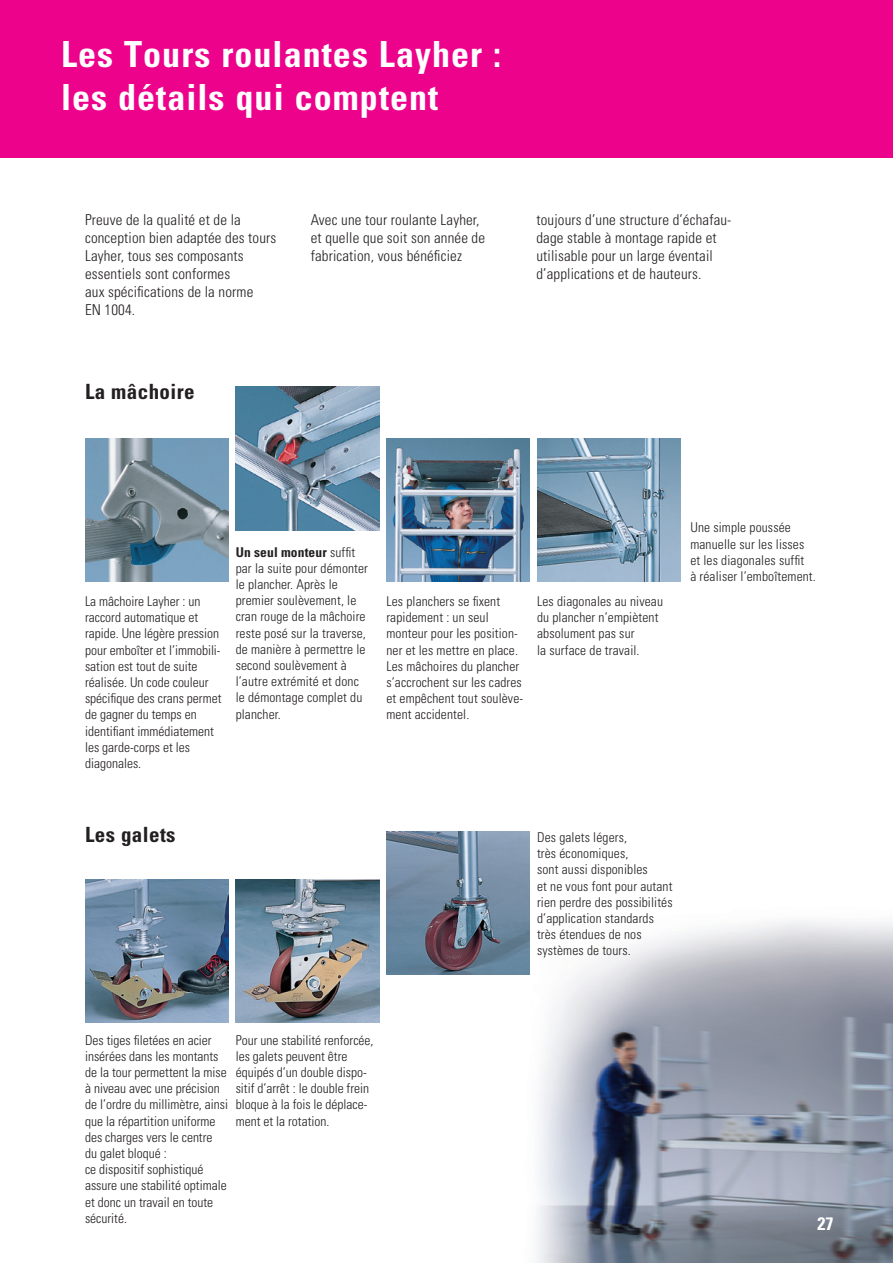
<style>
.page{position:relative;width:893px;height:1263px;background:#fff}
.page>*{position:absolute;margin:0;border:0;box-sizing:border-box;transform-origin:0 0}
.t1{font:700 condensed 36px/43.2px "Univers";letter-spacing:.03em;color:#fff}
.t2{font:700 condensed 21px "Univers";letter-spacing:.02em;color:#231f20}
.t3{font:700 condensed 18px "Univers";color:#fff}
.t4{font:300 condensed 15px/18px "Univers";letter-spacing:.01em;color:#231f20}
.t5{font:300 condensed 13.5px/16.2px "Univers";letter-spacing:.01em;color:#231f20}
.t6{font:condensed 13.5px "Univers";color:#fff}
.s1{font-weight:700}
</style>
<div class="page">
<img style="left:537px;top:921px;width:356px;height:342px">
<div style="left:0;top:0;width:893px;height:158px;background:#ed028c"></div>
<img style="left:85px;top:438px;width:143px;height:143px">
<img style="left:85px;top:879px;width:143px;height:144px">
<img style="left:236px;top:387px;width:143px;height:143px">
<img style="left:236px;top:879px;width:143px;height:144px">
<img style="left:386px;top:438px;width:144px;height:143px">
<img style="left:386px;top:831px;width:144px;height:144px">
<img style="left:537px;top:438px;width:143px;height:143px">
<h1 class="t1" style="left:61px;top:32px;width:442px">Les Tours roulantes Layher : les détails qui comptent</h1>
<p class="t4" style="left:85px;top:211px;width:193px">Preuve de la qualité et de la conception bien adaptée des tours<br>Layher, tous ses composants essentiels sont conformes<br>aux spécifications de la norme<br>EN 1004.</p>
<p class="t4" style="left:311px;top:211px;width:176px">Avec une tour roulante Layher, et quelle que soit son année de fabrication, vous bénéficiez</p>
<p class="t4" style="left:536px;top:211px;width:197px">toujours d’une structure d’échafau&shy;dage stable à montage rapide et utilisable pour un large éventail d’applications et de hauteurs.</p>
<h2 class="t2" style="left:85px;top:379px;width:111px">La mâchoire</h2>
<p class="t5" style="left:85px;top:593px;width:138px">La mâchoire Layher : un raccord automatique et rapide. Une légère pression pour emboîter et l’immobili&shy;sation est tout de suite réalisée. Un code couleur spécifique des crans permet de gagner du temps en identifiant immédiatement les garde-corps et les diagonales.</p>
<p class="t5" style="left:236px;top:544px;width:134px"><span class="s1">Un seul monteur</span> suffit par la suite pour démonter le plancher. Après le premier soulèvement, le cran rouge de la mâchoire reste posé sur la traverse, de manière à permettre le second soulèvement à l’autre extrémité et donc le démontage complet du plancher.</p>
<p class="t5" style="left:386px;top:593px;width:138px">Les planchers se fixent rapidement : un seul monteur pour les position&shy;ner et les mettre en place.<br>Les mâchoires du plancher s’accrochent sur les cadres et empêchent tout soulève&shy;ment accidentel.</p>
<p class="t5" style="left:537px;top:593px;width:128px">Les diagonales au niveau du plancher n’empiètent absolument pas sur<br>la surface de travail.</p>
<p class="t5" style="left:690px;top:520px;width:127px">Une simple poussée manuelle sur les lisses et les diagonales suffit<br>à réaliser l’emboîtement.</p>
<h2 class="t2" style="left:85px;top:822px;width:92px">Les galets</h2>
<p class="t5" style="left:537px;top:829px;width:137px">Des galets légers,<br>très économiques,<br>sont aussi disponibles<br>et ne vous font pour autant rien perdre des possibilités d’application standards très étendues de nos systèmes de tours.</p>
<p class="t5" style="left:85px;top:1032px;width:145px">Des tiges filetées en acier insérées dans les montants de la tour permettent la mise à niveau avec une précision de l’ordre du millimètre, ainsi que la répartition uniforme des charges vers le centre<br>du galet bloqué :<br>ce dispositif sophistiqué assure une stabilité optimale et donc un travail en toute sécurité.</p>
<p class="t5" style="left:236px;top:1032px;width:139px">Pour une stabilité renforcée, les galets peuvent être équipés d’un double dispo&shy;sitif d’arrêt : le double frein bloque à la fois le déplace&shy;ment et la rotation.</p>
<p class="t6" style="left:821px;top:1213px;width:13px">27</p>
<h3 class="t3" style="left:817px;top:1212px;width:17px">27</h3>
</div>
